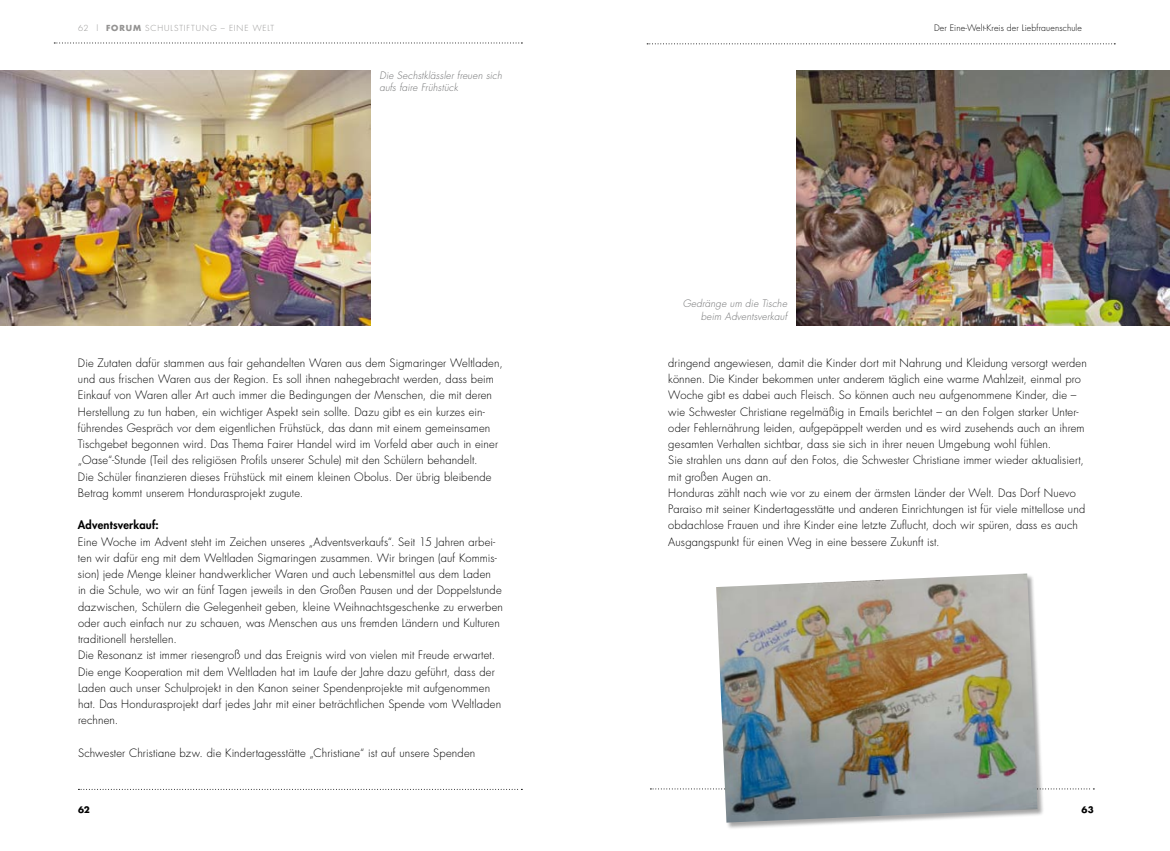
<style>
.page{position:relative;width:1170px;height:851px;background:#fff}
.page>*{position:absolute;margin:0;border:0;box-sizing:border-box;transform-origin:0 0}
.t1{font:300 11.25px/16.2px "Futura";letter-spacing:.015em;color:#000}
.t2{font:800 11.25px "Futura";letter-spacing:.02em;color:#000}
.t3{font:italic 300 10px/12.5px "Futura";letter-spacing:.015em;color:#707172}
.t4{font:300 8.75px "Futura";letter-spacing:.015em;color:#000}
.t5{font:700 8.75px "Futura";color:#000}
.t6{font:300 8.12px "Futura";letter-spacing:.12em;color:#949392}
.s1{font-weight:700}
</style>
<div class="page">
<svg style="left:54px;top:43px;width:468px;height:1px"></svg>
<svg style="left:647px;top:43px;width:468px;height:1px"></svg>
<svg style="left:78px;top:788px;width:444px;height:1px"></svg>
<svg style="left:650px;top:788px;width:444px;height:1px"></svg>
<img style="left:0;top:71px;width:370px;height:254px">
<img style="left:796px;top:71px;width:373px;height:254px">
<div style="left:716px;top:573px;width:328px;height:256px;background:#000;opacity:.35"></div>
<img style="left:716px;top:573px;width:321px;height:249px">
<p class="t6" style="left:78px;top:23px;width:198px">62 | <span class="s1">FORUM</span> Schulstiftung – eine welt</p>
<p class="t4" style="left:933px;top:22px;width:149px">Der Eine-Welt-Kreis der Liebfrauenschule</p>
<p class="t3" style="left:379px;top:69px;width:124px">Die Sechstklässler freuen sich aufs faire Frühstück</p>
<p class="t1" style="left:78px;top:354px;width:426px">Die Zutaten dafür stammen aus fair gehandelten Waren aus dem Sigmaringer Weltladen, und aus frischen Waren aus der Region. Es soll ihnen nahegebracht werden, dass beim Einkauf von Waren aller Art auch immer die Bedingungen der Menschen, die mit deren Herstellung zu tun haben, ein wichtiger Aspekt sein sollte. Dazu gibt es ein kurzes ein&shy;führendes Gespräch vor dem eigentlichen Frühstück, das dann mit einem gemeinsamen Tischgebet begonnen wird. Das Thema Fairer Handel wird im Vorfeld aber auch in einer „Oase“-Stunde (Teil des religiösen Profils unserer Schule) mit den Schülern behandelt.<br>Die Schüler finanzieren dieses Frühstück mit einem kleinen Obolus. Der übrig bleibende Betrag kommt unserem Hondurasprojekt zugute.</p>
<p class="t2" style="left:78px;top:517px;width:82px">Adventsverkauf:</p>
<p class="t1" style="left:78px;top:533px;width:426px">Eine Woche im Advent steht im Zeichen unseres „Adventsverkaufs“. Seit 15 Jahren arbei&shy;ten wir dafür eng mit dem Weltladen Sigmaringen zusammen. Wir bringen (auf Kommis&shy;sion) jede Menge kleiner handwerklicher Waren und auch Lebensmittel aus dem Laden<br>in die Schule, wo wir an fünf Tagen jeweils in den Großen Pausen und der Doppelstunde dazwischen, Schülern die Gelegenheit geben, kleine Weihnachtsgeschenke zu erwerben oder auch einfach nur zu schauen, was Menschen aus uns fremden Ländern und Kulturen traditionell herstellen.<br>Die Resonanz ist immer riesengroß und das Ereignis wird von vielen mit Freude erwartet.<br>Die enge Kooperation mit dem Weltladen hat im Laufe der Jahre dazu geführt, dass der Laden auch unser Schulprojekt in den Kanon seiner Spendenprojekte mit aufgenommen hat. Das Hondurasprojekt darf jedes Jahr mit einer beträchtlichen Spende vom Weltladen rechnen.</p>
<p class="t1" style="left:78px;top:744px;width:399px">Schwester Christiane bzw. die Kindertagesstätte „Christiane“ ist auf unsere Spenden</p>
<p class="t3" style="left:682px;top:297px;width:106px;text-align:right">Gedränge um die Tische beim Adventsverkauf</p>
<p class="t1" style="left:668px;top:354px;width:420px">dringend angewiesen, damit die Kinder dort mit Nahrung und Kleidung versorgt werden können. Die Kinder bekommen unter anderem täglich eine warme Mahlzeit, einmal pro Woche gibt es dabei auch Fleisch. So können auch neu aufgenommene Kinder, die – wie Schwester Christiane regelmäßig in Emails berichtet – an den Folgen starker Unter&shy;oder Fehlernährung leiden, aufgepäppelt werden und es wird zusehends auch an ihrem gesamten Verhalten sichtbar, dass sie sich in ihrer neuen Umgebung wohl fühlen.<br>Sie strahlen uns dann auf den Fotos, die Schwester Christiane immer wieder aktualisiert, mit großen Augen an.<br>Honduras zählt nach wie vor zu einem der ärmsten Länder der Welt. Das Dorf N uevo Paraiso mit seiner Kindertagesstätte und anderen Einrichtungen ist für viele mittellose und obdachlose Frauen und ihre Kinder eine letzte Zuflucht, doch wir spüren, dass es auch Ausgangspunkt für einen Weg in eine bessere Zukunft ist.</p>
<p class="t5" style="left:78px;top:803px;width:13px">62</p>
<p class="t5" style="left:1081px;top:803px;width:14px">63</p>
</div>
